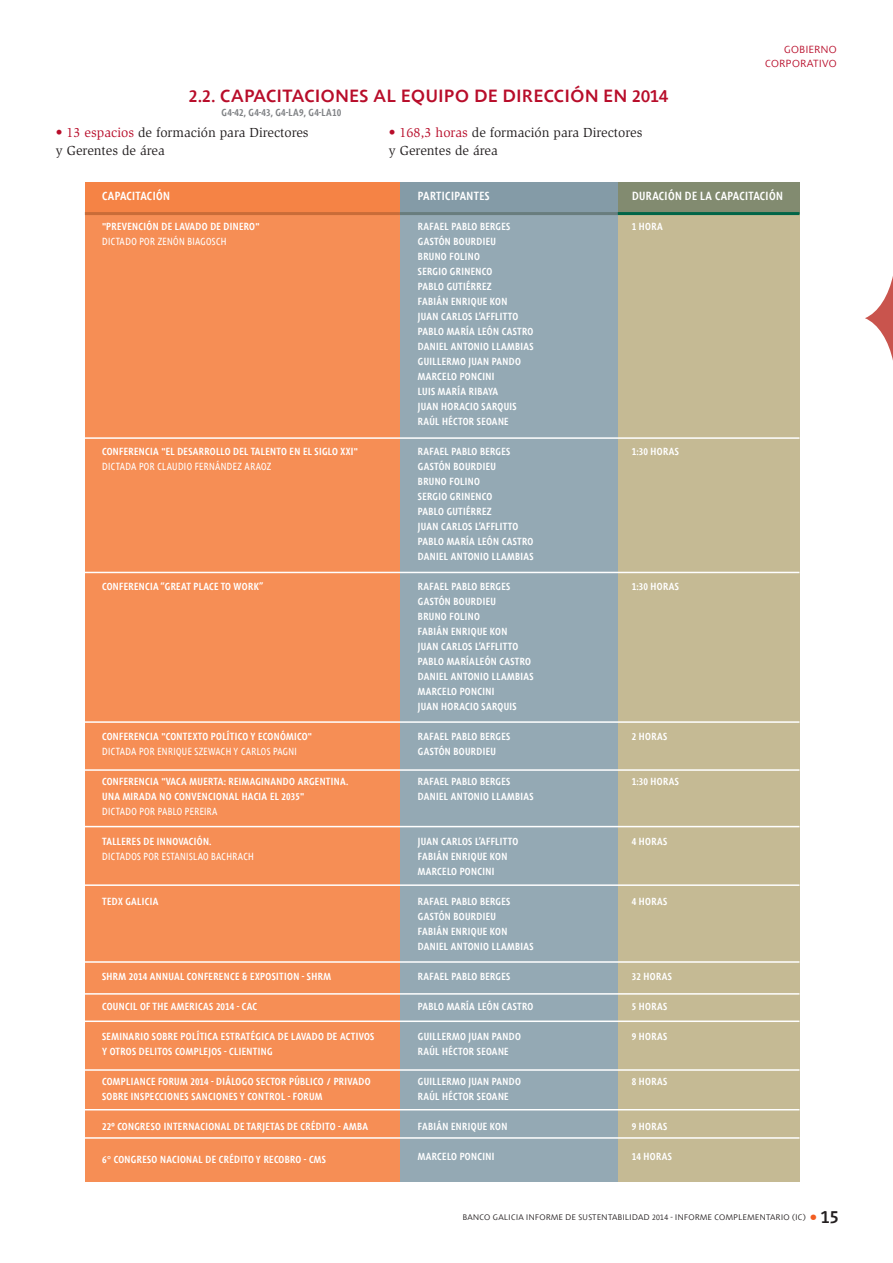
<style>
.page{position:relative;width:893px;height:1263px;background:#fff}
.page>*{position:absolute;margin:0;border:0;box-sizing:border-box;transform-origin:0 0}
.t1{font:500 18px "Agilita Com";letter-spacing:.035em;color:#b80d2a}
.t2{font:13.5px/18px "Slimbach";color:#231f20}
.t3{font:700 condensed 12px "Agilita Com";letter-spacing:.035em;color:#fff}
.t4{font:700 condensed 10.5px/15px "Agilita Com";letter-spacing:.035em;color:#fff}
.t5{font:condensed 10.5px "Agilita Com";letter-spacing:.035em;color:#fff}
.t6{font:700 condensed 10.5px "Agilita Com";letter-spacing:.03em;color:#808285}
.t7{font:300 10.5px/13.5px "Agilita Com";letter-spacing:.025em;color:#b80d2a;text-align:right}
.t8{font:300 8.25px "Agilita Com";letter-spacing:.035em;color:#231f20}
.s1{color:#b80d2a}
.s2{font-size:12px;color:#f25d21}
.s3{font-weight:500;font-size:18px}
</style>
<div class="page">
<svg style="left:865px;top:276px;width:28px;height:85px"></svg>
<div style="left:85px;top:182px;width:315px;height:1000px;background:#f68e55"></div>
<div style="left:85px;top:182px;width:315px;height:31px;background:#f58345"></div>
<hr style="left:85px;top:212px;width:315px;height:3px;background:#c96c38">
<div style="left:400px;top:182px;width:218px;height:1000px;background:#94a9b4"></div>
<div style="left:400px;top:182px;width:218px;height:31px;background:#849ba7"></div>
<hr style="left:400px;top:212px;width:218px;height:3px;background:#697d7e">
<div style="left:618px;top:182px;width:181px;height:1000px;background:#c5ba94"></div>
<div style="left:618px;top:182px;width:181px;height:31px;background:#828b70"></div>
<hr style="left:618px;top:212px;width:181px;height:3px;background:#006547">
<hr style="left:85px;top:437px;width:714px;height:2px;background:#fff">
<hr style="left:85px;top:572px;width:714px;height:1px;background:#fff">
<hr style="left:85px;top:721px;width:714px;height:2px;background:#fff">
<hr style="left:85px;top:769px;width:714px;height:2px;background:#fff">
<hr style="left:85px;top:826px;width:714px;height:1px;background:#fff">
<hr style="left:85px;top:884px;width:714px;height:2px;background:#fff">
<hr style="left:85px;top:961px;width:714px;height:2px;background:#fff">
<hr style="left:85px;top:993px;width:714px;height:2px;background:#fff">
<hr style="left:85px;top:1020px;width:714px;height:2px;background:#fff">
<hr style="left:85px;top:1069px;width:714px;height:2px;background:#fff">
<hr style="left:85px;top:1109px;width:714px;height:1px;background:#fff">
<hr style="left:85px;top:1137px;width:714px;height:2px;background:#fff">
<h1 class="t1" style="left:189px;top:83px;width:481px">2.2. CAPACITACIONES AL EQUIPO DE DIRECCIÓN EN 2014</h1>
<p class="t6" style="left:222px;top:105px;width:121px">G4-42, G4-43, G4-LA9, G4-LA10</p>
<p class="t2" style="left:56px;top:123px;width:254px"><span class="s1">• 13 espacios</span> de formación para Directores y Gerentes de área</p>
<p class="t2" style="left:389px;top:123px;width:255px"><span class="s1">• 168,3 horas</span> de formación para Directores y Gerentes de área</p>
<p class="t7" style="left:765px;top:43px;width:73px">GOBIERNO<br>CORPORATIVO</p>
<p class="t3" style="left:102px;top:187px;width:69px">CAPACITACIÓ N</p>
<p class="t3" style="left:418px;top:187px;width:73px">PARTICI PANTES</p>
<p class="t3" style="left:632px;top:187px;width:151px">DURACIÓN DE LA CAPACITACIÓN</p>
<p class="t4" style="left:102px;top:219px;width:159px">"PREVENCIÓN DE LAVADO DE DINERO"</p>
<p class="t5" style="left:102px;top:234px;width:15px">DICTADO</p>
<p class="t5" style="left:139px;top:234px;width:89px">POR ZENÓN BIAGOSCH</p>
<p class="t4" style="left:102px;top:444px;width:28px">CONFEREN</p>
<p class="t4" style="left:145px;top:444px;width:112px">CIA "EL DESARROLLO DEL TALEN</p>
<p class="t4" style="left:277px;top:444px;width:83px">TO EN EL SIGLO XXI"</p>
<p class="t5" style="left:102px;top:459px;width:15px">DICTADA</p>
<p class="t5" style="left:139px;top:459px;width:134px">POR CLAUDIO FERNÁNDEZ ARAOZ</p>
<p class="t4" style="left:102px;top:579px;width:28px">CONFEREN</p>
<p class="t4" style="left:145px;top:579px;width:120px">CIA “GREAT PLACE TO WORK”</p>
<p class="t4" style="left:102px;top:729px;width:28px">CONFEREN</p>
<p class="t4" style="left:145px;top:729px;width:168px">CIA "CONTEXTO POLÍTICO Y ECONÓMICO"</p>
<p class="t5" style="left:102px;top:744px;width:15px">DICTADA</p>
<p class="t5" style="left:139px;top:744px;width:159px">POR ENRIQUE SZEWACH Y CARLOS PAGNI</p>
<p class="t4" style="left:102px;top:774px;width:28px">CONFEREN</p>
<p class="t4" style="left:145px;top:774px;width:104px">CIA "VACA MUERTA: RE IMAG</p>
<p class="t4" style="left:261px;top:774px;width:10px">INAND</p>
<p class="t4" style="left:289px;top:774px;width:21px">O ARGEN</p>
<p class="t4" style="left:326px;top:774px;width:24px">TINA.</p>
<p class="t4" style="left:102px;top:789px;width:7px">UNA</p>
<p class="t4" style="left:123px;top:789px;width:18px">MIRADA</p>
<p class="t4" style="left:160px;top:789px;width:70px">NO CONVENCIONAL</p>
<p class="t4" style="left:242px;top:789px;width:64px">HACIA EL 2035"</p>
<p class="t5" style="left:102px;top:804px;width:15px">DICTADO</p>
<p class="t5" style="left:139px;top:804px;width:78px">POR PABLO PEREIRA</p>
<p class="t4" style="left:102px;top:834px;width:6px">TALLERE</p>
<p class="t4" style="left:137px;top:834px;width:76px">S DE INNOVACIÓN.</p>
<p class="t5" style="left:102px;top:849px;width:15px">DICTADO</p>
<p class="t5" style="left:137px;top:849px;width:118px">S POR ESTANISLAO BACHRACH</p>
<p class="t4" style="left:102px;top:894px;width:57px">TEDX GALICIA</p>
<p class="t4" style="left:102px;top:969px;width:113px">SHRM 2014 ANN UAL CONFEREN</p>
<p class="t4" style="left:230px;top:969px;width:102px">CE &amp; EXPOSITION - SHRM</p>
<p class="t4" style="left:102px;top:999px;width:156px">COUNCIL OF THE AMERICAS 2014 - CAC</p>
<p class="t4" style="left:102px;top:1029px;width:274px">SEMINARIO SOBRE POLÍTICA ESTRATÉGICA DE LAVADO DE ACTIVOS<br>Y OTROS DEL ITOS COMPLEJ</p>
<p class="t4" style="left:211px;top:1044px;width:56px">OS - CLIENTING</p>
<p class="t4" style="left:102px;top:1074px;width:270px">COMPLIANCE FORUM 2014 - DIÁLOGO SECTOR PÚBLICO / PRIVADO<br>SOBRE INSPECCIONES SANCIONES Y CONTROL - FORUM</p>
<p class="t4" style="left:102px;top:1119px;width:33px">22º CONGRE</p>
<p class="t4" style="left:151px;top:1119px;width:34px">SO INTERNA</p>
<p class="t4" style="left:200px;top:1119px;width:21px">CIONAL</p>
<p class="t4" style="left:234px;top:1119px;width:19px">DE TARJE</p>
<p class="t4" style="left:270px;top:1119px;width:99px">TAS DE CRÉDITO - AMBA</p>
<p class="t4" style="left:102px;top:1152px;width:29px">6° CONGRE</p>
<p class="t4" style="left:147px;top:1152px;width:46px">SO NACIONAL</p>
<p class="t4" style="left:206px;top:1152px;width:122px">DE CRÉDITO Y RECOBRO - CMS</p>
<p class="t4" style="left:418px;top:218px;width:69px">RAFAEL PABLO BERGE</p>
<p class="t4" style="left:506px;top:218px;width:6px">S</p>
<p class="t4" style="left:418px;top:233px;width:80px">GASTÓN BOURDIEU<br>BRUNO FOLINO<br>SERG</p>
<p class="t4" style="left:418px;top:263px;width:90px;text-indent:20px">IO GRINENCO<br>PABLO GUTIÉRREZ<br>FABIÁN ENRIQUE KON<br>JUAN CARL</p>
<p class="t4" style="left:418px;top:308px;width:117px;text-indent:44px">OS L’AFFLITTO<br>PABLO MARÍA LEÓN CASTRO<br>DAN IEL ANTONIO LLAMBIAS<br>GUILLERM</p>
<p class="t4" style="left:418px;top:353px;width:104px;text-indent:42px">O JUAN PANDO<br>MARCELO PONCINI<br>LUIS MARÍA RIBAYA<br>JUAN HORACIO SARQUIS<br>RAÚL HÉCTOR SEOANE</p>
<p class="t4" style="left:418px;top:443px;width:69px">RAFAEL PABLO BERGE</p>
<p class="t4" style="left:506px;top:443px;width:6px">S</p>
<p class="t4" style="left:418px;top:458px;width:80px">GASTÓN BOURDIEU<br>BRUNO FOLINO<br>SERG</p>
<p class="t4" style="left:418px;top:488px;width:76px;text-align:justify;text-indent:20px">IO GRINENCO PABLO GUTIÉRREZ JUAN CARL</p>
<p class="t4" style="left:418px;top:518px;width:117px;text-indent:44px">OS L’AFFLITTO<br>PABLO MARÍA LEÓN CASTRO<br>DAN IEL ANTONIO LLAMBIAS</p>
<p class="t4" style="left:418px;top:578px;width:69px">RAFAEL PABLO BERGE</p>
<p class="t4" style="left:506px;top:578px;width:6px">S</p>
<p class="t4" style="left:418px;top:593px;width:90px">GASTÓN BOURDIEU<br>BRUNO FOLINO<br>FABIÁN ENRIQUE KON<br>JUAN CARL</p>
<p class="t4" style="left:418px;top:638px;width:117px;text-indent:44px">OS L’AFFLITTO<br>PABLO MARÍALEÓN CASTRO<br>DAN IEL ANTONIO LLAMBIAS<br>MARCELO PONCINI<br>JUAN HORACIO SARQUIS</p>
<p class="t4" style="left:418px;top:728px;width:69px">RAFAEL PABLO BERGE</p>
<p class="t4" style="left:506px;top:728px;width:6px">S</p>
<p class="t4" style="left:418px;top:743px;width:80px">GASTÓN BOURDIEU</p>
<p class="t4" style="left:418px;top:773px;width:69px">RAFAEL PABLO BERGE</p>
<p class="t4" style="left:418px;top:773px;width:117px;text-indent:88px">S<br>DAN IEL ANTONIO LLAMBIAS</p>
<p class="t4" style="left:418px;top:833px;width:30px">JUAN CARL</p>
<p class="t4" style="left:418px;top:833px;width:102px;text-indent:44px">OS L’AFFLITTO<br>FABIÁN ENRIQUE KON<br>MARCELO PONCINI</p>
<p class="t4" style="left:418px;top:893px;width:69px">RAFAEL PABLO BERGE</p>
<p class="t4" style="left:506px;top:893px;width:6px">S</p>
<p class="t4" style="left:418px;top:908px;width:117px">GASTÓN BOURDIEU<br>FABIÁN ENRIQUE KON<br>DAN IEL ANTONIO LLAMBIAS</p>
<p class="t4" style="left:418px;top:969px;width:69px">RAFAEL PABLO BERGE</p>
<p class="t4" style="left:506px;top:969px;width:6px">S</p>
<p class="t4" style="left:418px;top:999px;width:117px">PABLO MARÍA LEÓN CASTRO</p>
<p class="t4" style="left:418px;top:1029px;width:21px">GUILLERM</p>
<p class="t4" style="left:418px;top:1029px;width:104px;text-indent:42px">O JUAN PANDO<br>RAÚL HÉCTOR SEOANE</p>
<p class="t4" style="left:418px;top:1074px;width:21px">GUILLERM</p>
<p class="t4" style="left:418px;top:1074px;width:104px;text-indent:42px">O JUAN PANDO<br>RAÚL HÉCTOR SEOANE</p>
<p class="t4" style="left:418px;top:1119px;width:90px">FABIÁN ENRIQUE KON</p>
<p class="t4" style="left:418px;top:1149px;width:78px">MARCELO PONCINI</p>
<p class="t4" style="left:632px;top:219px;width:26px">1 HORA</p>
<p class="t4" style="left:632px;top:444px;width:48px">1:30 HORAS</p>
<p class="t4" style="left:632px;top:579px;width:48px">1:30 HORAS</p>
<p class="t4" style="left:632px;top:729px;width:37px">2 HORAS</p>
<p class="t4" style="left:632px;top:774px;width:48px">1:30 HORAS</p>
<p class="t4" style="left:632px;top:834px;width:37px">4 HORAS</p>
<p class="t4" style="left:632px;top:894px;width:37px">4 HORAS</p>
<p class="t4" style="left:632px;top:969px;width:41px">32 HORAS</p>
<p class="t4" style="left:632px;top:999px;width:37px">5 HORAS</p>
<p class="t4" style="left:632px;top:1029px;width:37px">9 HORAS</p>
<p class="t4" style="left:632px;top:1074px;width:37px">8 HORAS</p>
<p class="t4" style="left:632px;top:1119px;width:37px">9 HORAS</p>
<p class="t4" style="left:632px;top:1149px;width:41px">14 HORAS</p>
<p class="t8" style="left:463px;top:1211px;width:219px">BANCO GALICIA I NFORME DE SUSTENTABILIDAD 2014 - INFORME</p>
<p class="t8" style="left:715px;top:1211px;width:7px">COM</p>
<p class="t8" style="left:734px;top:1211px;width:11px">PLEMENTARIO</p>
<p class="t8" style="left:792px;top:1211px;width:48px">(IC) <span class="s2">●</span> <span class="s3">15</span></p>
</div>
